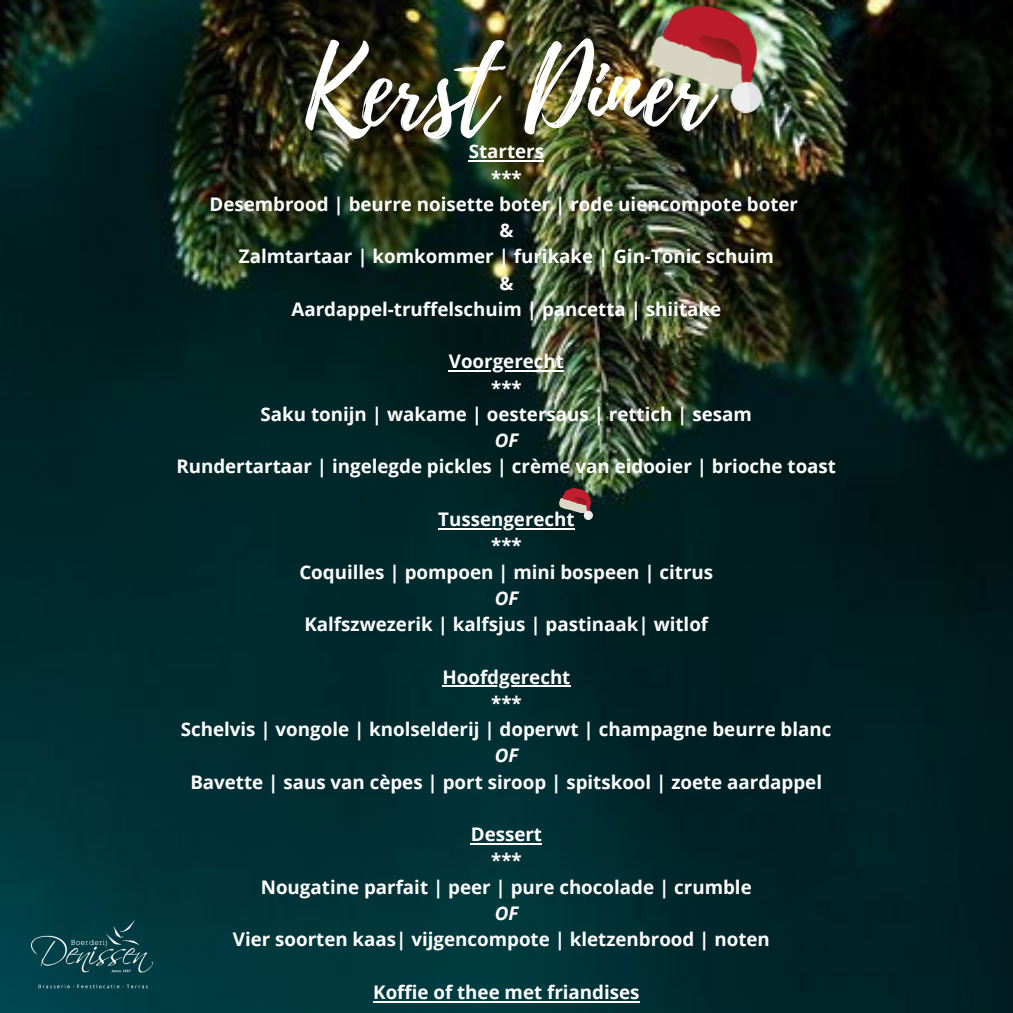
<style>
.page{position:relative;width:1013px;height:1013px;background:#fff}
.page>*{position:absolute;margin:0;border:0;box-sizing:border-box;transform-origin:0 0}
.t1{font:104px "Playlist Script";color:#fff}
.t2{font:700 18.75px/26.2px "Open Sans";color:#fff;text-align:center}
.t3{font:italic 700 18.75px "Open Sans";color:#fff}
</style>
<div class="page">
<img style="left:0;top:0;width:1012px;height:1012px">
<img style="left:649px;top:4px;width:117px;height:110px">
<hr style="left:469px;top:160px;width:75px;height:2px;background:#fff">
<hr style="left:449px;top:370px;width:115px;height:2px;background:#fff">
<hr style="left:438px;top:528px;width:137px;height:1px;background:#fff">
<hr style="left:442px;top:685px;width:128px;height:2px;background:#fff">
<hr style="left:471px;top:843px;width:71px;height:1px;background:#fff">
<hr style="left:373px;top:1000px;width:266px;height:2px;background:#fff">
<img style="left:32px;top:919px;width:121px;height:69px">
<img style="left:559px;top:489px;width:33px;height:31px">
<h1 class="t1" style="left:302px;top:15px;width:409px">Kerst Diner</h1>
<p class="t2" style="left:209px;top:138px;width:590px">Starters<br>***<br>Desembrood | beurre noisette boter | rode uiencompote boter &amp;<br>Zalmtartaar | komkommer | furikake | Gin-Tonic schuim<br>&amp;<br>Aardappel-truffelschuim | pancetta | shiitake</p>
<p class="t2" style="left:261px;top:348px;width:493px">Voorgerecht<br>***<br>Saku tonijn | wakame | oestersaus | rettich | sesam</p>
<p class="t3" style="left:494px;top:427px;width:25px">OF</p>
<p class="t2" style="left:176px;top:453px;width:661px">Rundertartaar | ingelegde pickles | crème van eidooier | brioche toast</p>
<p class="t2" style="left:299px;top:505px;width:415px">Tussengerecht<br>***<br>Coquilles | pompoen | mini bospeen | citrus</p>
<p class="t3" style="left:494px;top:584px;width:25px">OF</p>
<p class="t2" style="left:304px;top:610px;width:405px">Kalfszwezerik | kalfsjus | pastinaak| witlof</p>
<p class="t2" style="left:181px;top:663px;width:652px">Hoofdgerecht<br>***<br>Schelvis | vongole | knolselderij | doperwt | champagne beurre blanc</p>
<p class="t3" style="left:494px;top:742px;width:25px">OF</p>
<p class="t2" style="left:190px;top:768px;width:633px">Bavette | saus van cèpes | port siroop | spitskool | zoete aardappel</p>
<p class="t2" style="left:261px;top:820px;width:492px">Dessert<br>***<br>Nougatine parfait | peer | pure chocolade | crumble</p>
<p class="t3" style="left:494px;top:899px;width:25px">OF</p>
<p class="t2" style="left:233px;top:925px;width:538px">Vier soorten kaas| vijgencompote | kletzenbrood | noten</p>
<p class="t2" style="left:373px;top:978px;width:268px">Koffie of thee met friandises</p>
</div>
